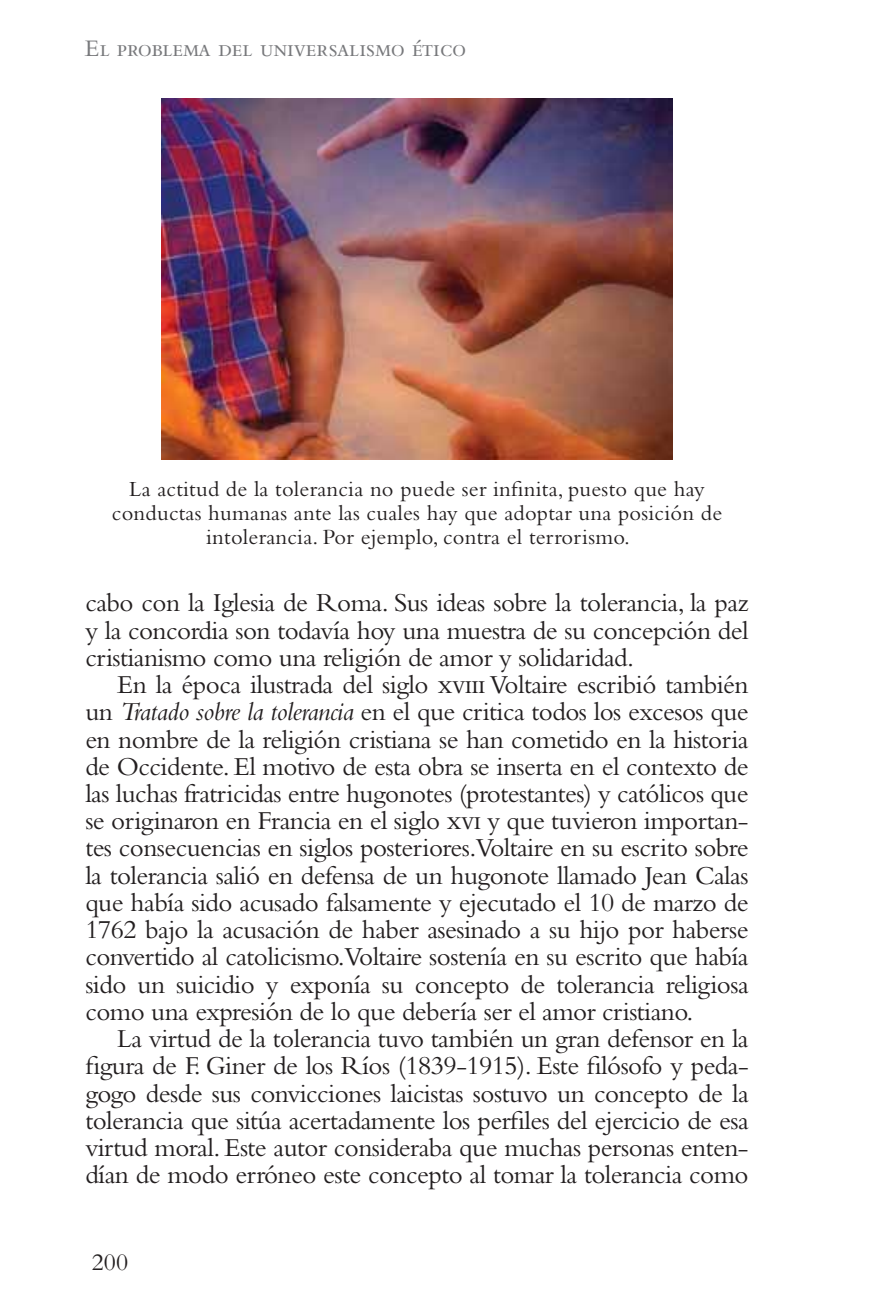
<style>
.page{position:relative;width:878px;height:1298px;background:#fff}
.page>*{position:absolute;margin:0;border:0;box-sizing:border-box;transform-origin:0 0}
.t1{font:27px/27.2px "Bembo Std";letter-spacing:-.02em;color:#231f20;text-align:justify}
.t2{font:24.75px "Bembo Std";letter-spacing:-.02em;color:#77787b}
.t3{font:24.75px "Bembo Std";color:#231f20}
.t4{font:22.5px/23.6px "Bembo Std";letter-spacing:.01em;color:#231f20;text-align:center}
.s1{font-style:italic}
</style>
<div class="page">
<img style="left:162px;top:99px;width:510px;height:360px">
<p class="t2" style="left:85px;top:40px;width:383px">El problema del universalismo ético</p>
<p class="t4" style="left:112px;top:480px;width:612px">La actitud de la tolerancia no puede ser infinita, puesto que hay conductas humanas ante las cuales hay que adoptar una posición de intolerancia. Por ejemplo, contra el terrorismo.</p>
<p class="t1" style="left:85px;top:592px;width:665px">cabo con la Iglesia de Roma. Sus ideas sobre la tolerancia, la paz y la concordia son todavía hoy una muestra de su concepción del cristianismo como una religión de amor y solidaridad.</p>
<p class="t1" style="left:85px;top:674px;width:665px;text-indent:32px">En la época ilustrada del siglo xviii Voltaire escribió también un <span class="s1">Tratado sobre la tolerancia</span> en el que critica todos los excesos que en nombre de la religión cristiana se han cometido en la historia de Occidente. El motivo de esta obra se inserta en el contexto de las luchas fratricidas entre hugonotes (protestantes) y católicos que se originaron en Francia en el siglo xvi y que tuvieron importan&shy;tes consecuencias en siglos posteriores.Voltaire en su escrito sobre la tolerancia salió en defensa de un hugonote llamado Jean Calas que había sido acusado falsamente y ejecutado el 10 de marzo de 1762 bajo la acusación de haber asesinado a su hijo por haberse convertido al catolicismo.Voltaire sostenía en su escrito que había sido un suicidio y exponía su concepto de tolerancia religiosa como una expresión de lo que debería ser el amor cristiano.</p>
<p class="t1" style="left:85px;top:1027px;width:665px;text-indent:32px">La virtud de la tolerancia tuvo también un gran defensor en la figura de F. Giner de los Ríos (1839-1915). Este filósofo y peda&shy;gogo desde sus convicciones laicistas sostuvo un concepto de la tolerancia que sitúa acertadamente los perfiles del ejercicio de esa virtud moral. Este autor consideraba que muchas personas enten&shy;dían de modo erróneo este concepto al tomar la tolerancia como</p>
<p class="t3" style="left:92px;top:1253px;width:38px">200</p>
</div>
